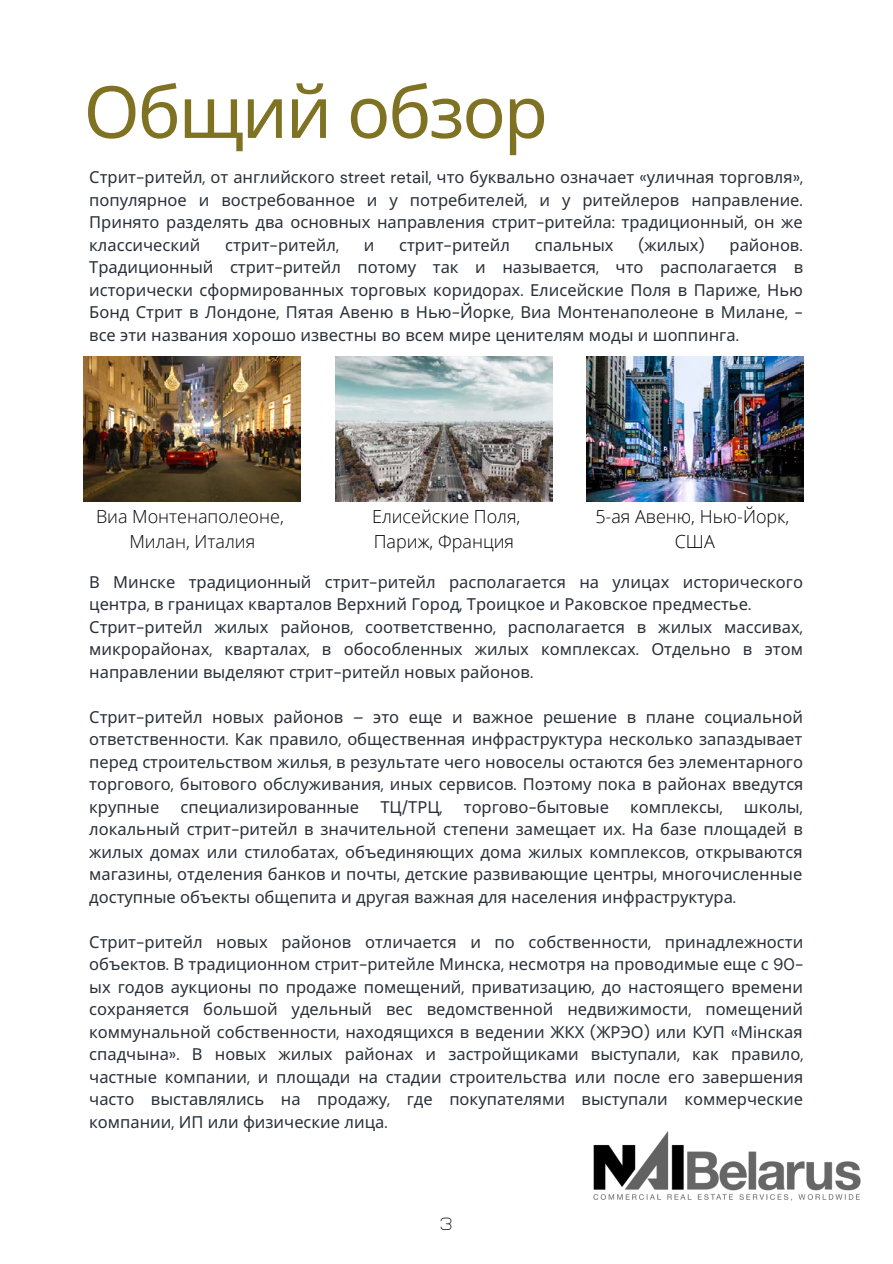
<style>
.page{position:relative;width:893px;height:1264px;background:#fff}
.page>*{position:absolute;margin:0;border:0;box-sizing:border-box;transform-origin:0 0}
.t1{font:72px "Noto Sans";letter-spacing:-.03em;color:#7f7323}
.t2{font:300 18px/24.8px "Open Sans";color:#000;text-align:center}
.t3{font:17.55px "Ablation";color:#000}
.t4{font:16.5px/22.5px "Noto Sans";color:#293039;text-align:justify}
.s1{font-family:"DM Sans"}
</style>
<div class="page">
<img style="left:593px;top:1131px;width:268px;height:70px">
<img style="left:84px;top:356px;width:217px;height:145px">
<img style="left:335px;top:356px;width:217px;height:145px">
<img style="left:586px;top:356px;width:217px;height:145px">
<h1 class="t1" style="left:84px;top:61px;width:466px">Общий обзор</h1>
<p class="t4" style="left:89px;top:165px;width:715px">Стрит<span class="s1">-</span>ритейл<span class="s1">,</span> от английского <span class="s1">street retail,</span> что буквально означает <span class="s1">«</span>уличная торговля<span class="s1">», </span>популярное и востребованное и у потребителей<span class="s1">,</span> и у ритейлеров направление<span class="s1">.<br></span>Принято разделять два основных направления стрит<span class="s1">-</span>ритейла<span class="s1">:</span> традиционный<span class="s1">,</span> он же классический</p>
<p class="t4" style="left:225px;top:233px;width:115px">стрит<span class="s1">-</span>ритейл<span class="s1">,</span></p>
<p class="t4" style="left:364px;top:233px;width:12px">и</p>
<p class="t4" style="left:399px;top:233px;width:112px">стрит<span class="s1">-</span>ритейл</p>
<p class="t4" style="left:534px;top:233px;width:80px">спальных</p>
<p class="t4" style="left:638px;top:233px;width:68px"><span class="s1">(</span>жилых<span class="s1">)</span></p>
<p class="t4" style="left:89px;top:233px;width:715px;text-indent:640px">районов<span class="s1">.<br></span>Традиционный стрит<span class="s1">-</span>ритейл потому так и называется<span class="s1">,</span> что располагается в исторически сформированных торговых коридорах<span class="s1">.</span> Елисейские Поля в Париже<span class="s1">,</span> Нью Бонд Стрит в Лондоне<span class="s1">,</span> Пятая Авеню в Нью<span class="s1">-</span>Йорке<span class="s1">,</span> Виа Монтенаполеоне в Милане<span class="s1">, - </span>все эти названия хорошо известны во всем мире ценителям моды и шоппинга<span class="s1">.</span></p>
<p class="t2" style="left:96px;top:503px;width:189px">Виа Монтенаполеоне,<br>Милан, Италия</p>
<p class="t2" style="left:372px;top:503px;width:150px;text-align:left">Елисейские Поля,<br>Париж, Франция</p>
<p class="t2" style="left:595px;top:503px;width:195px">5-ая Авеню, Нью-Йорк,<br>США</p>
<p class="t4" style="left:89px;top:570px;width:715px;text-align:left">В Минске традиционный стрит<span class="s1">-</span>ритейл располагается на улицах исторического центра<span class="s1">,</span> в границах кварталов Верхний Город<span class="s1">,</span> Троицкое и Раковское предместье<span class="s1">.<br></span>Стрит<span class="s1">-</span>ритейл жилых районов<span class="s1">,</span> соответственно<span class="s1">,</span> располагается в жилых массивах<span class="s1">, </span>микрорайонах<span class="s1">,</span> кварталах<span class="s1">,</span> в обособленных жилых комплексах<span class="s1">.</span> Отдельно в этом направлении выделяют стрит<span class="s1">-</span>ритейл новых районов<span class="s1">.</span></p>
<p class="t4" style="left:89px;top:705px;width:715px">Стрит<span class="s1">-</span>ритейл новых районов <span class="s1">–</span> это еще и важное решение в плане социальной ответственности<span class="s1">.</span> Как правило<span class="s1">,</span> общественная инфраструктура несколько запаздывает перед строительством жилья<span class="s1">,</span> в результате чего новоселы остаются без элементарного торгового<span class="s1">,</span> бытового обслуживания<span class="s1">,</span> иных сервисов<span class="s1">.</span> Поэтому пока в районах введутся крупные</p>
<p class="t4" style="left:181px;top:795px;width:180px">специализированные</p>
<p class="t4" style="left:380px;top:795px;width:64px">ТЦ<span class="s1">/</span>ТРЦ<span class="s1">,</span></p>
<p class="t4" style="left:464px;top:795px;width:147px">торгово<span class="s1">-</span>бытовые</p>
<p class="t4" style="left:630px;top:795px;width:94px">комплексы<span class="s1">,</span></p>
<p class="t4" style="left:89px;top:795px;width:715px;text-indent:654px">школы<span class="s1">, </span>локальный стрит<span class="s1">-</span>ритейл в значительной степени замещает их<span class="s1">.</span> На базе площадей в жилых домах или стилобатах<span class="s1">,</span> объединяющих дома жилых комплексов<span class="s1">,</span> открываются магазины<span class="s1">,</span> отделения банков и почты<span class="s1">,</span> детские развивающие центры<span class="s1">,</span> многочисленные доступные объекты общепита и другая важная для населения инфраструктура<span class="s1">.</span></p>
<p class="t4" style="left:89px;top:930px;width:715px">Стрит<span class="s1">-</span>ритейл новых районов отличается и по собственности<span class="s1">,</span> принадлежности объектов<span class="s1">.</span> В традиционном стрит<span class="s1">-</span>ритейле Минска<span class="s1">,</span> несмотря на проводимые еще с <span class="s1">90- </span>ых годов аукционы по продаже помещений<span class="s1">,</span> приватизацию<span class="s1">,</span> до настоящего времени сохраняется большой удельный вес ведомственной недвижимости<span class="s1">,</span> помещений коммунальной собственности<span class="s1">,</span> находящихся в ведении ЖКХ <span class="s1">(</span>ЖРЭО<span class="s1">)</span> или КУП <span class="s1">«</span>М<span class="s1">i</span>нская спадчына<span class="s1">».</span> В новых жилых районах и застройщиками выступали<span class="s1">,</span> как правило<span class="s1">, </span>частные компании<span class="s1">,</span> и площади на стадии строительства или после его завершения часто выставлялись на продажу<span class="s1">,</span> где покупателями выступали коммерческие компании<span class="s1">,</span> ИП или физические лица<span class="s1">.</span></p>
<p class="t3" style="left:440px;top:1216px;width:14px">3</p>
</div>
